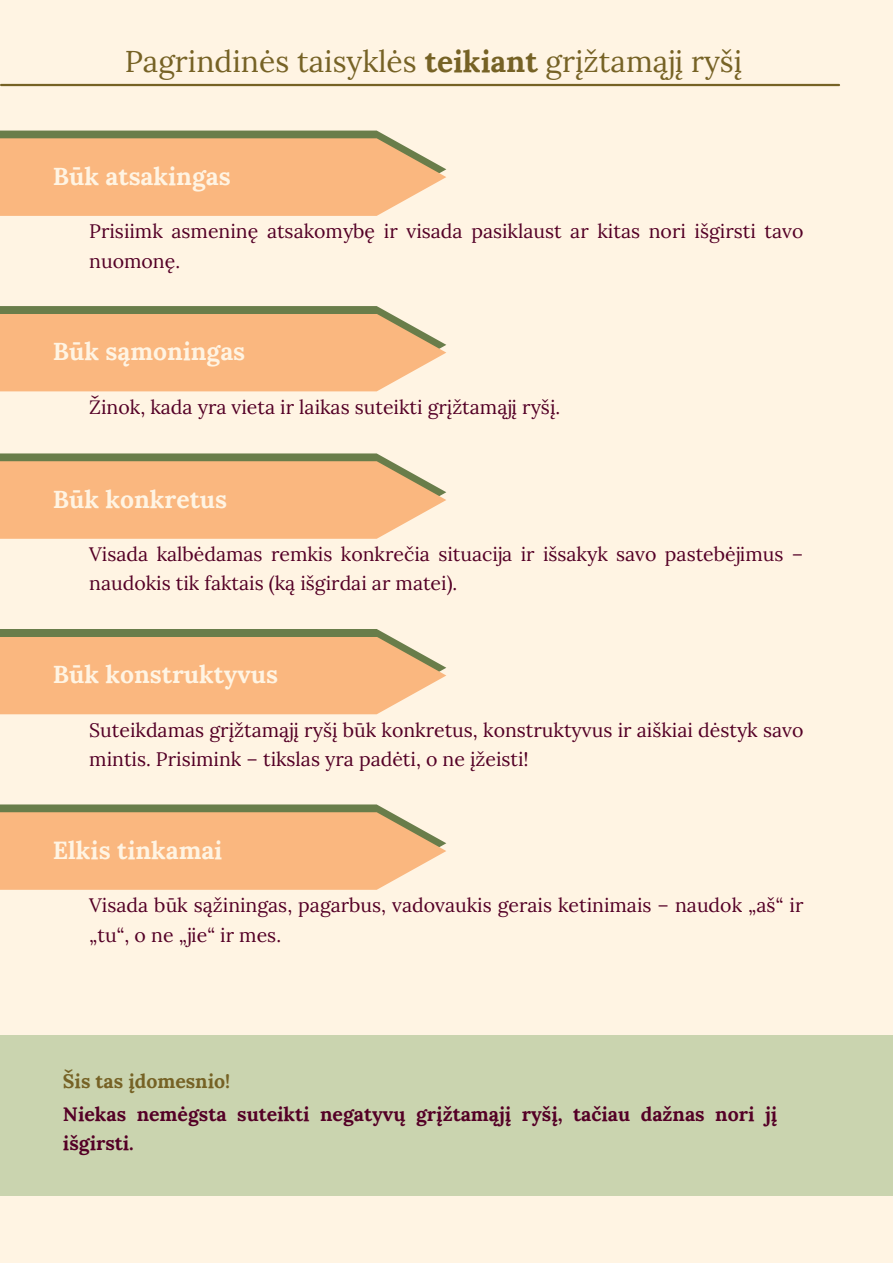
<style>
.page{position:relative;width:893px;height:1264px;background:#fff}
.page>*{position:absolute;margin:0;border:0;box-sizing:border-box;transform-origin:0 0}
.t1{font:30px "Lora";color:#766225}
.t2{font:700 24.6px "Lora";color:#fff4e3}
.t3{font:19.5px/29.2px "Lora";color:#540026}
.t4{font:700 19.5px/29.2px "Lora";color:#540026}
.t5{font:700 19.5px "Lora";color:#766225}
.s1{font-weight:700}
</style>
<div class="page">
<div style="left:0;top:0;width:892px;height:1262px;background:#fff4e3"></div>
<hr style="left:1px;top:84px;width:838px;height:2px;background:#766225">
<svg style="left:0;top:130px;width:446px;height:86px;background:#edb682"></svg>
<svg style="left:0;top:306px;width:446px;height:85px;background:#ecb581"></svg>
<svg style="left:0;top:453px;width:446px;height:86px;background:#edb682"></svg>
<svg style="left:0;top:629px;width:446px;height:85px;background:#ecb581"></svg>
<svg style="left:0;top:804px;width:446px;height:85px;background:#edb681"></svg>
<div style="left:0;top:1035px;width:892px;height:160px;background:#cad4af"></div>
<p class="t1" style="left:125px;top:41px;width:619px">Pagrindinės taisyklės <span class="s1">teikiant</span> grįžtamąjį ryšį</p>
<p class="t2" style="left:53px;top:160px;width:179px">Būk atsakingas</p>
<p class="t3" style="left:89px;top:216px;width:715px">Prisiimk asmeninę atsakomybę ir visada pasiklaust ar kitas nori išgirsti tavo nuomonę.</p>
<p class="t2" style="left:53px;top:336px;width:194px">Būk sąmoningas</p>
<p class="t3" style="left:89px;top:392px;width:472px">Žinok, kada yra vieta ir laikas suteikti grįžtamąjį ryšį.</p>
<p class="t2" style="left:53px;top:483px;width:176px">Būk konkretus</p>
<p class="t3" style="left:89px;top:539px;width:715px">Visada kalbėdamas remkis konkrečia situacija ir išsakyk savo pastebėjimus – naudokis tik faktais (ką išgirdai ar matei).</p>
<p class="t2" style="left:53px;top:658px;width:227px">Būk konstruktyvus</p>
<p class="t3" style="left:89px;top:715px;width:715px">Suteikdamas grįžtamąjį ryšį būk konkretus, konstruktyvus ir aiškiai dėstyk savo mintis. Prisimink – tikslas yra padėti, o ne įžeisti!</p>
<p class="t2" style="left:53px;top:834px;width:171px">Elkis tinkamai</p>
<p class="t3" style="left:89px;top:890px;width:715px">Visada būk sąžiningas, pagarbus, vadovaukis gerais ketinimais – naudok „aš“ ir „tu“, o ne „jie“ ir mes.</p>
<p class="t5" style="left:63px;top:1068px;width:169px">Šis tas įdomesnio!</p>
<p class="t4" style="left:63px;top:1099px;width:715px">Niekas nemėgsta suteikti negatyvų grįžtamąjį ryšį, tačiau dažnas nori jį išgirsti.</p>
</div>
